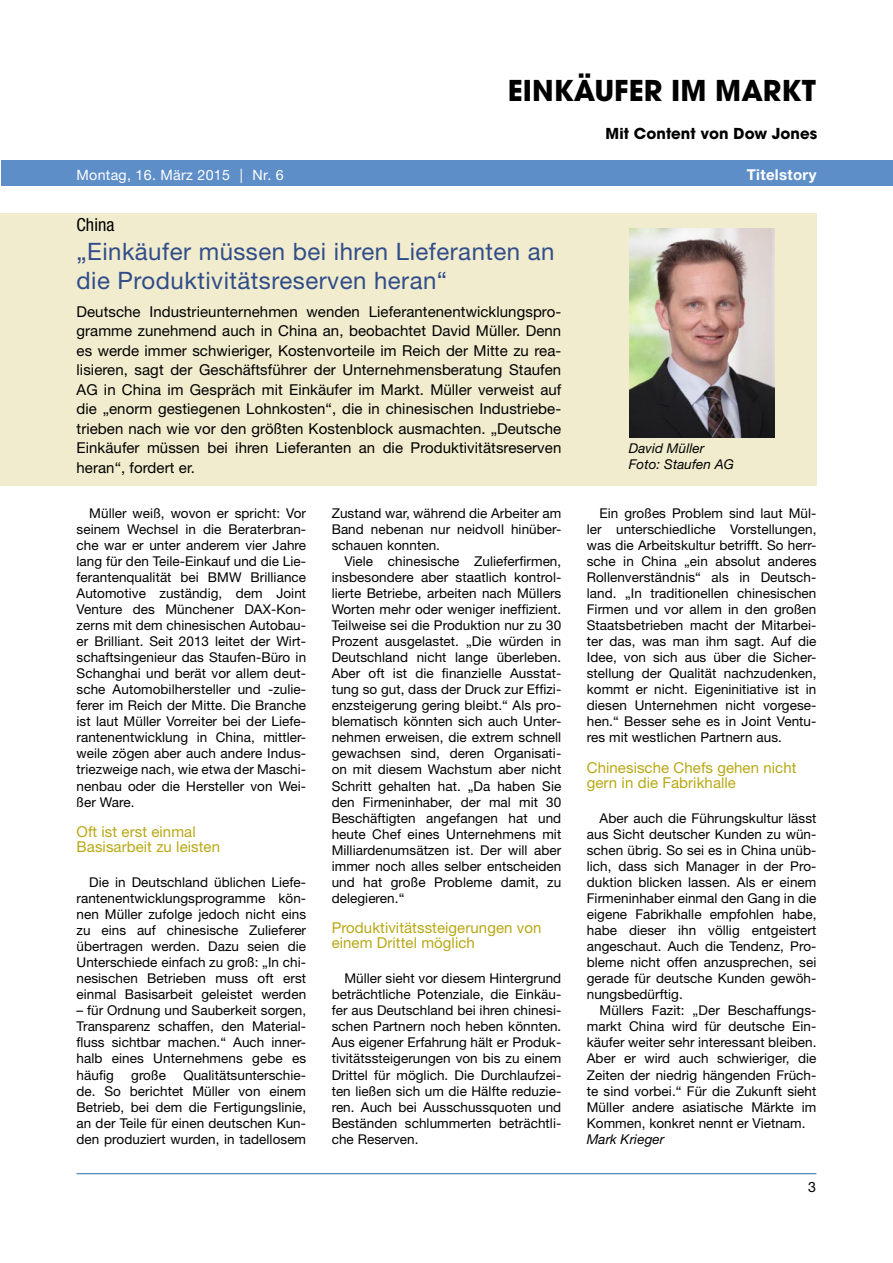
<style>
.page{position:relative;width:893px;height:1263px;background:#fff}
.page>*{position:absolute;margin:0;border:0;box-sizing:border-box;transform-origin:0 0}
.t1{font:700 28.5px "ITC Avant Garde Std";color:#000}
.t2{font:24px/28.8px "Helvetica Neue LT";letter-spacing:.02em;color:#314d89}
.t3{font:condensed 18px "Helvetica Neue LT";letter-spacing:.005em;color:#000}
.t4{font:15px/19.5px "Helvetica Neue LT";letter-spacing:.005em;color:#000;text-align:justify}
.t5{font:15px/15.3px "Helvetica Neue LT";letter-spacing:.005em;color:#b8a814}
.t6{font:700 15px "ITC Avant Garde Std";letter-spacing:.005em;color:#000}
.t7{font:700 15px "Helvetica Neue LT";letter-spacing:.02em;color:#fff}
.t8{font:14.25px "Helvetica Neue LT";letter-spacing:.02em;color:#fff}
.t9{font:14.25px "Helvetica Neue LT";color:#000}
.t10{font:13.5px/16px "Helvetica Neue LT";letter-spacing:.005em;color:#000;text-align:justify}
.t11{font:italic 13.5px/16px "Helvetica Neue LT";letter-spacing:.005em;color:#000}
</style>
<div class="page">
<hr style="left:77px;top:1173px;width:739px;height:1px;background:#3a7bbe">
<div style="left:1px;top:160px;width:892px;height:26px;background:#5e8ec8"></div>
<div style="left:0;top:213px;width:816px;height:272px;background:#f1ecce"></div>
<img style="left:629px;top:229px;width:145px;height:208px">
<p class="t8" style="left:77px;top:167px;width:209px">Montag, 16. März 2015 | Nr. 6</p>
<h1 class="t1" style="left:508px;top:71px;width:310px">EINKÄUFER IM MARKT</h1>
<p class="t6" style="left:605px;top:123px;width:213px">Mit Content von Dow Jones</p>
<p class="t7" style="left:747px;top:165px;width:71px">Titelstory</p>
<h3 class="t3" style="left:77px;top:214px;width:40px">China</h3>
<h2 class="t2" style="left:77px;top:237px;width:480px">„Einkäufer müssen bei ihren Lieferanten an die Produktivitätsreserven heran“</h2>
<p class="t4" style="left:77px;top:301px;width:486px">Deutsche Industrieunternehmen wenden Lieferantenentwicklungspro&shy;gramme zunehmend auch in China an, beobachtet David Müller. Denn es werde immer schwieriger, Kostenvorteile im Reich der Mitte zu rea&shy;lisieren, sagt der Geschäftsführer der Unternehmensberatung Staufen AG in China im Gespräch mit Einkäufer im Markt. Müller verweist auf die „enorm gestiegenen Lohnkosten“, die in chinesischen Industriebe&shy;trieben nach wie vor den größten Kostenblock ausmachten. „Deutsche Einkäufer müssen bei ihren Lieferanten an die Produktivitätsreserven heran“, fordert er.</p>
<p class="t10" style="left:77px;top:505px;width:231px;text-indent:13px">Müller weiß, wovon er spricht: Vor seinem Wechsel in die Beraterbran&shy;che war er unter anderem vier Jahre lang für den Teile-Einkauf und die Lie&shy;ferantenqualität bei BMW Brilliance Automotive zuständig, dem Joint Venture des Münchener DAX-Kon&shy;zerns mit dem chinesischen Autobau&shy;er Brilliant. Seit 2013 leitet der Wirt&shy;schaftsingenieur das Staufen-Büro in Schanghai und berät vor allem deut&shy;sche Automobilhersteller und -zulie&shy;ferer im Reich der Mitte. Die Branche ist laut Müller Vorreiter bei der Liefe&shy;rantenentwicklung in China, mittler&shy;weile zögen aber auch andere Indus&shy;triezweige nach, wie etwa der Maschi&shy;nenbau oder die Hersteller von Wei&shy;ßer Ware.</p>
<p class="t5" style="left:77px;top:823px;width:145px">Oft ist erst einmal<br>Basisarbeit zu leisten</p>
<p class="t10" style="left:77px;top:874px;width:231px;text-indent:13px">Die in Deutschland üblichen Liefe&shy;rantenentwicklungsprogramme kön&shy;nen Müller zufolge jedoch nicht eins zu eins auf chinesische Zulieferer übertragen werden. Dazu seien die Unterschiede einfach zu groß: „In chi&shy;nesischen Betrieben muss oft erst einmal Basisarbeit geleistet werden</p>
<p class="t10" style="left:77px;top:1002px;width:231px">– für Ordnung und Sauberkeit sorgen, Transparenz schaffen, den Material-昀氀uss sichtbar machen.“ Auch inner&shy;halb eines Unternehmens gebe es häu昀椀g</p>
<p class="t10" style="left:332px;top:505px;width:231px">Zustand war, während die Arbeiter am Band nebenan nur neidvoll hinüber&shy;schauen konnten.</p>
<p class="t10" style="left:332px;top:553px;width:231px;text-indent:13px">Viele chinesische Zuliefer昀椀rmen, insbesondere aber staatlich kontrol&shy;lierte Betriebe, arbeiten nach Müllers Worten mehr oder weniger inef昀椀zient.<br>Teilweise sei die Produktion nur zu 30<br>Prozent ausgelastet. „Die würden in Deutschland nicht lange überleben.<br>Aber oft ist die 昀椀nanzielle Ausstat&shy;tung so gut, dass der Druck zur Ef昀椀zi&shy;enzsteigerung gering bleibt.“ Als pro&shy;blematisch könnten sich auch Unter&shy;nehmen erweisen, die extrem schnell gewachsen sind, deren Organisati&shy;on mit diesem Wachstum aber nicht Schritt gehalten hat. „Da haben Sie den Firmeninhaber, der mal mit 30<br>Beschäftigten angefangen hat und heute Chef eines Unternehmens mit Milliardenumsätzen ist. Der will aber immer noch alles selber entscheiden und hat große Probleme damit, zu delegieren.“</p>
<p class="t5" style="left:332px;top:920px;width:211px">Produktivitätssteigerungen von einem Drittel möglich</p>
<p class="t10" style="left:332px;top:970px;width:231px;text-indent:13px">Müller sieht vor diesem Hintergrund beträchtliche Potenziale, die Einkäu&shy;fer aus Deutschland bei ihren chinesi&shy;schen Partnern noch heben könnten.<br>Aus eigener Erfahrung hält er Produk&shy;tivitätssteigerungen von bis zu einem Drittel für möglich. Die Durchlaufzei&shy;ten ließen sich um die Hälfte reduzie&shy;ren. Auch bei Ausschussquoten und Beständen schlummerten beträchtli&shy;che Reserven.</p>
<p class="t10" style="left:77px;top:1066px;width:231px;text-indent:107px">Qualitätsunterschie&shy;de. So berichtet Müller von einem Betrieb, bei dem die Fertigungslinie, an der Teile für einen deutschen Kun&shy;den produziert wurden, in tadellosem</p>
<p class="t10" style="left:131px;top:1066px;width:36px">große</p>
<p class="t11" style="left:629px;top:440px;width:107px">David Müller<br>Foto: Staufen AG</p>
<p class="t10" style="left:587px;top:505px;width:231px;text-indent:13px">Ein großes Problem sind laut Mül&shy;ler unterschiedliche Vorstellungen, was die Arbeitskultur betrifft. So herr&shy;sche in China „ein absolut anderes Rollenverständnis“ als in Deutsch&shy;land. „In traditionellen chinesischen Firmen und vor allem in den großen Staatsbetrieben macht der Mitarbei&shy;ter das, was man ihm sagt. Auf die Idee, von sich aus über die Sicher&shy;stellung der Qualität nachzudenken, kommt er nicht. Eigeninitiative ist in diesen Unternehmen nicht vorgese&shy;hen.“ Besser sehe es in Joint Ventu&shy;res mit westlichen Partnern aus.</p>
<p class="t5" style="left:587px;top:759px;width:211px">Chinesische Chefs gehen nicht gern in die Fabrikhalle</p>
<p class="t10" style="left:587px;top:810px;width:231px;text-indent:13px">Aber auch die Führungskultur lässt aus Sicht deutscher Kunden zu wün&shy;schen übrig. So sei es in China unüb&shy;lich, dass sich Manager in der Pro&shy;duktion blicken lassen. Als er einem Firmeninhaber einmal den Gang in die eigene Fabrikhalle empfohlen habe, habe dieser ihn völlig entgeistert angeschaut. Auch die Tendenz, Pro&shy;bleme nicht offen anzusprechen, sei gerade für deutsche Kunden gewöh&shy;nungsbedürftig.</p>
<p class="t10" style="left:587px;top:1002px;width:231px;text-indent:13px">Müllers Fazit: „Der Beschaffungs&shy;markt China wird für deutsche Ein&shy;käufer weiter sehr interessant bleiben.<br>Aber er wird auch schwieriger, die Zeiten der niedrig hängenden Früch&shy;te sind vorbei.“ Für die Zukunft sieht Müller andere asiatische Märkte im Kommen, konkret nennt er Vietnam.</p>
<p class="t11" style="left:587px;top:1131px;width:79px">Mark Krieger</p>
<p class="t9" style="left:808px;top:1178px;width:9px">3</p>
</div>
